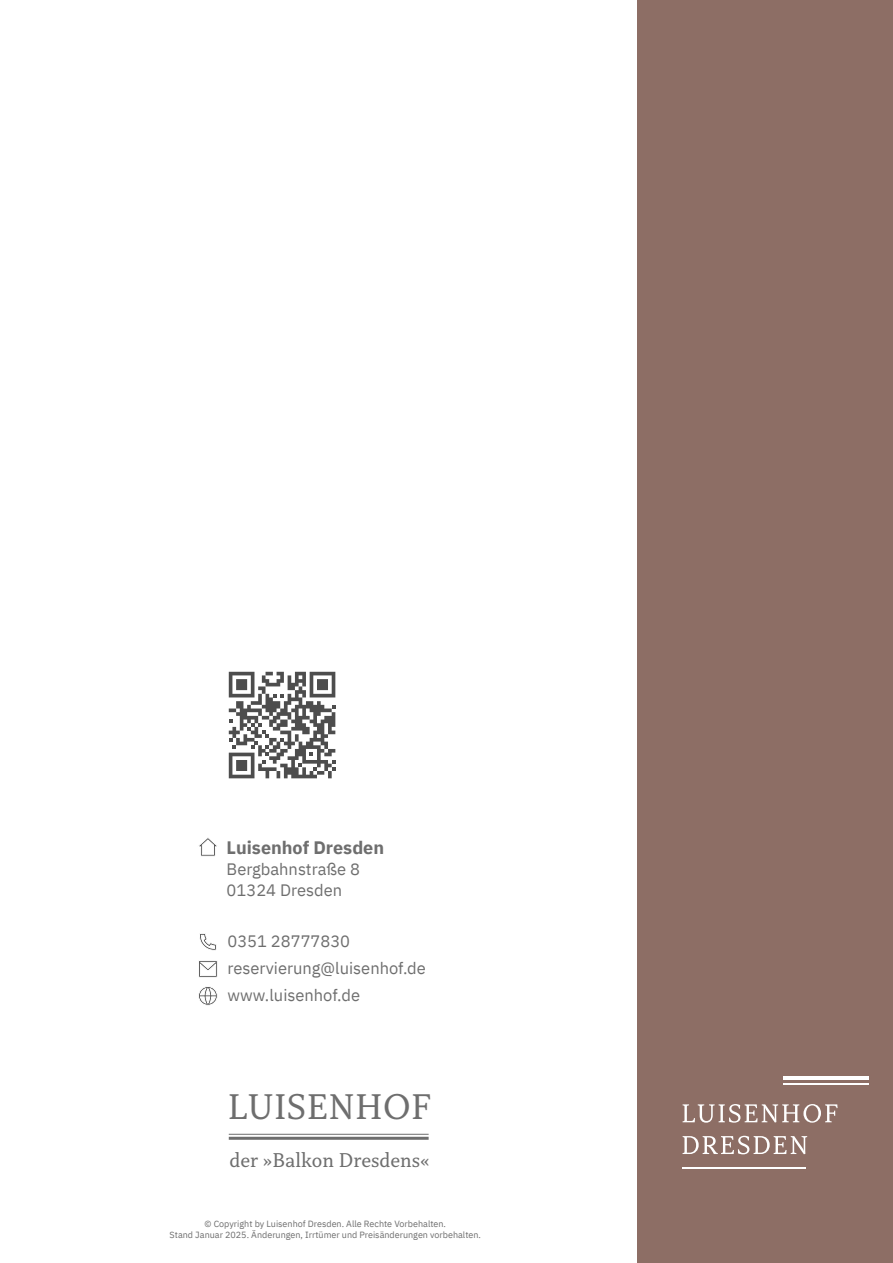
<style>
.page{position:relative;width:893px;height:1263px;background:#fff}
.page>*{position:absolute;margin:0;border:0;box-sizing:border-box;transform-origin:0 0}
.t1{font:37.5px "Capitolina";letter-spacing:.01em;color:#6e6e6e}
.t2{font:21px "Capitolina";color:#6e6e6e}
.t3{font:700 18px "IBM Plex Sans";color:#6e6e6e}
.t4{font:16.5px/27px "IBM Plex Sans";color:#6e6e6e}
.t5{font:9px/10.5px "IBM Plex Sans";color:#6e6e6e;text-align:center}
</style>
<div class="page">
<div style="left:638px;top:0;width:255px;height:1263px;background:#8d6e65"></div>
<svg style="left:199px;top:961px;width:19px;height:17px"></svg>
<svg style="left:199px;top:933px;width:17px;height:18px"></svg>
<svg style="left:198px;top:987px;width:20px;height:19px"></svg>
<svg style="left:199px;top:838px;width:18px;height:18px"></svg>
<hr style="left:229px;top:1134px;width:200px;height:1px;background:#6e6e6e">
<hr style="left:229px;top:1137px;width:200px;height:3px;background:#6e6e6e">
<hr style="left:682px;top:1167px;width:124px;height:2px;background:#fff">
<svg style="left:682px;top:1104px;width:155px;height:19px"></svg>
<svg style="left:682px;top:1136px;width:125px;height:18px"></svg>
<hr style="left:783px;top:1076px;width:86px;height:4px;background:#fff">
<hr style="left:783px;top:1083px;width:86px;height:2px;background:#fff">
<svg style="left:229px;top:672px;width:106px;height:106px"></svg>
<h3 class="t3" style="left:227px;top:833px;width:159px">Luisenhof Dresden</h3>
<h3 class="t4" style="left:227px;top:857px;width:135px;line-height:21px">Bergbahnstraße 8<br>01324 Dresden</h3>
<h3 class="t4" style="left:227px;top:926px;width:200px">0351 28777830 reservierung@luisenhof.de www.luisenhof.de</h3>
<h1 class="t1" style="left:228px;top:1085px;width:205px">LUISENHOF</h1>
<h2 class="t2" style="left:229px;top:1148px;width:202px">der »Balkon Dresdens«</h2>
<p class="t5" style="left:170px;top:1218px;width:313px">© Copyright by Luisenhof Dresden. Alle Rechte Vorbehalten.<br>Stand Januar 2025. Änderungen, Irrtümer und Preisänderungen vorbehalten.</p>
</div>
